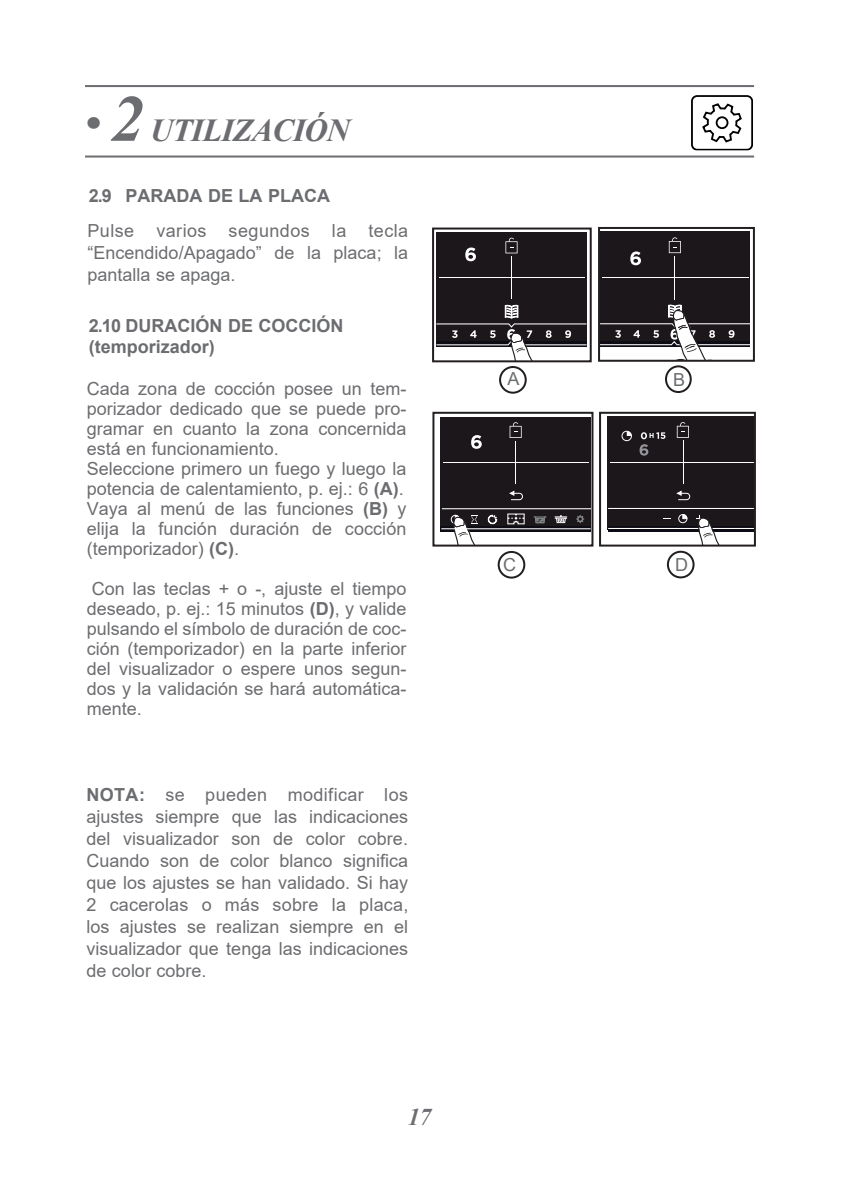
<style>
.page{position:relative;width:842px;height:1191px;background:#fff}
.page>*{position:absolute;margin:0;border:0;box-sizing:border-box;transform-origin:0 0}
.t1{font:italic 700 32px "Times New Roman";letter-spacing:-.025em;color:#6c6d70}
.t2{font:italic 700 24px "Times New Roman";color:#6c6d70}
.t3{font:18px/20px "Arial";color:#6c6d70;text-align:justify}
.t4{font:700 18px/21.6px "Arial";color:#6c6d70}
.s1{font-size:44px}
.s2{font-size:66px}
.s3{font-weight:700}
</style>
<div class="page">
<hr style="left:85px;top:85px;width:669px;height:2px;background:#6c6d70">
<hr style="left:85px;top:155px;width:669px;height:2px;background:#6c6d70">
<svg style="left:691px;top:95px;width:62px;height:55px"></svg>
<div style="left:717px;top:117px;width:10px;height:11px;background:#fff;border-radius:50%"></div>
<div style="left:716px;top:116px;width:12px;height:13px;border:2px solid #000;border-radius:50%"></div>
<div style="left:436px;top:232px;width:151px;height:113px;background:#1b171b"></div>
<hr style="left:511px;top:256px;width:1px;height:43px;background:#fff">
<hr style="left:439px;top:277px;width:146px;height:1px;background:#fff">
<svg style="left:465px;top:247px;width:11px;height:14px"></svg>
<svg style="left:505px;top:238px;width:12px;height:15px"></svg>
<svg style="left:436px;top:305px;width:151px;height:54px"></svg>
<div style="left:432px;top:227px;width:160px;height:135px;border:2px solid #231f20"></div>
<div style="left:499px;top:366px;width:28px;height:28px;border:2px solid #231f20;border-radius:50%"></div>
<div style="left:599px;top:228px;width:155px;height:133px;background:linear-gradient(to right,#fff,#fff)"></div>
<div style="left:599px;top:232px;width:151px;height:113px;background:#1b171b"></div>
<hr style="left:674px;top:256px;width:1px;height:43px;background:#fff">
<hr style="left:602px;top:277px;width:146px;height:1px;background:#fff">
<svg style="left:669px;top:237px;width:12px;height:16px"></svg>
<svg style="left:601px;top:305px;width:151px;height:54px"></svg>
<svg style="left:630px;top:251px;width:11px;height:14px"></svg>
<div style="left:598px;top:227px;width:157px;height:135px;border:2px solid #231f20"></div>
<div style="left:665px;top:365px;width:27px;height:28px;border:2px solid #231f20;border-radius:50%"></div>
<div style="left:498px;top:551px;width:27px;height:27px;border:2px solid #231f20;border-radius:50%"></div>
<div style="left:441px;top:416px;width:150px;height:113px;background:#1b171b"></div>
<hr style="left:443px;top:462px;width:146px;height:1px;background:#fff">
<hr style="left:515px;top:441px;width:1px;height:43px;background:#fff">
<svg style="left:576px;top:515px;width:8px;height:8px"></svg>
<div style="left:451px;top:515px;width:9px;height:9px;border:1px solid #fff;border-radius:50%"></div>
<svg style="left:510px;top:422px;width:12px;height:16px"></svg>
<svg style="left:441px;top:526px;width:149px;height:6px"></svg>
<svg style="left:509px;top:490px;width:14px;height:10px"></svg>
<svg style="left:453px;top:513px;width:117px;height:30px"></svg>
<svg style="left:471px;top:435px;width:11px;height:14px"></svg>
<hr style="left:442px;top:508px;width:149px;height:1px;background:#fff">
<hr style="left:441px;top:528px;width:150px;height:1px;background:#fff">
<div style="left:432px;top:412px;width:161px;height:134px;border:2px solid #231f20"></div>
<div style="left:608px;top:416px;width:147px;height:113px;background:#1b171b"></div>
<hr style="left:610px;top:462px;width:145px;height:1px;background:#fff">
<hr style="left:683px;top:441px;width:1px;height:43px;background:#fff">
<div style="left:678px;top:514px;width:9px;height:9px;border:1px solid #fff;border-radius:50%"></div>
<svg style="left:682px;top:514px;width:5px;height:5px"></svg>
<svg style="left:677px;top:422px;width:12px;height:16px"></svg>
<div style="left:608px;top:526px;width:147px;height:6px;background:#0d0b14"></div>
<hr style="left:608px;top:528px;width:147px;height:1px;background:#fff">
<hr style="left:608px;top:508px;width:147px;height:1px;background:#fff">
<svg style="left:676px;top:490px;width:14px;height:10px"></svg>
<svg style="left:639px;top:432px;width:26px;height:23px"></svg>
<div style="left:622px;top:431px;width:10px;height:10px;border:1px solid #fff;border-radius:50%"></div>
<svg style="left:627px;top:431px;width:4px;height:5px"></svg>
<svg style="left:696px;top:515px;width:23px;height:28px"></svg>
<div style="left:599px;top:412px;width:157px;height:134px;border:2px solid #231f20"></div>
<div style="left:667px;top:551px;width:27px;height:27px;border:2px solid #231f20;border-radius:50%"></div>
<p class="t1" style="left:85px;top:108px;width:266px"><span class="s1">•</span> <span class="s2">2</span> UTILIZACIÓN</p>
<p class="t4" style="left:89px;top:185px;width:243px">2.9 PARADA DE LA PLACA</p>
<p class="t3" style="left:87px;top:219px;width:322px;line-height:22px">Pulse varios segundos la tecla “Encendido/Apagado” de la placa; la pantalla se apaga.</p>
<p class="t4" style="left:89px;top:315px;width:256px">2.10 DURACIÓN DE COCCIÓN (temporizador)</p>
<p class="t3" style="left:87px;top:379px;width:321px">Cada zona de cocción posee un tem&shy;porizador dedicado que se puede pro&shy;gramar en cuanto la zona concernida está en funcionamiento.</p>
<p class="t3" style="left:87px;top:459px;width:321px">Seleccione primero un fuego y luego la potencia de calentamiento, p. ej.: 6 <span class="s3">(A)</span>.</p>
<p class="t3" style="left:87px;top:499px;width:321px">Vaya al menú de las funciones <span class="s3">(B)</span> y elija la función duración de cocción (temporizador) <span class="s3">(C)</span>.</p>
<p class="t3" style="left:87px;top:579px;width:321px">Con las teclas + o -, ajuste el tiempo deseado, p. ej.: 15 minutos <span class="s3">(D)</span>, y valide pulsando el símbolo de duración de coc&shy;ción (temporizador) en la parte inferior del visualizador o espere unos segun&shy;dos y la validación se hará automática&shy;mente.</p>
<p class="t3" style="left:86px;top:784px;width:323px;line-height:22px"><span class="s3">NOTA:</span> se pueden modificar los ajustes siempre que las indicaciones del visualizador son de color cobre.<br>Cuando son de color blanco significa que los ajustes se han validado. Si hay 2 cacerolas o más sobre la placa, los ajustes se realizan siempre en el visualizador que tenga las indicaciones de color cobre.</p>
<p class="t2" style="left:408px;top:1100px;width:25px">17</p>
<p class="t3" style="left:507px;top:368px;width:14px">A</p>
<p class="t3" style="left:673px;top:369px;width:14px">B</p>
<p class="t3" style="left:503px;top:554px;width:14px">C</p>
<p class="t3" style="left:675px;top:554px;width:14px">D</p>
</div>
